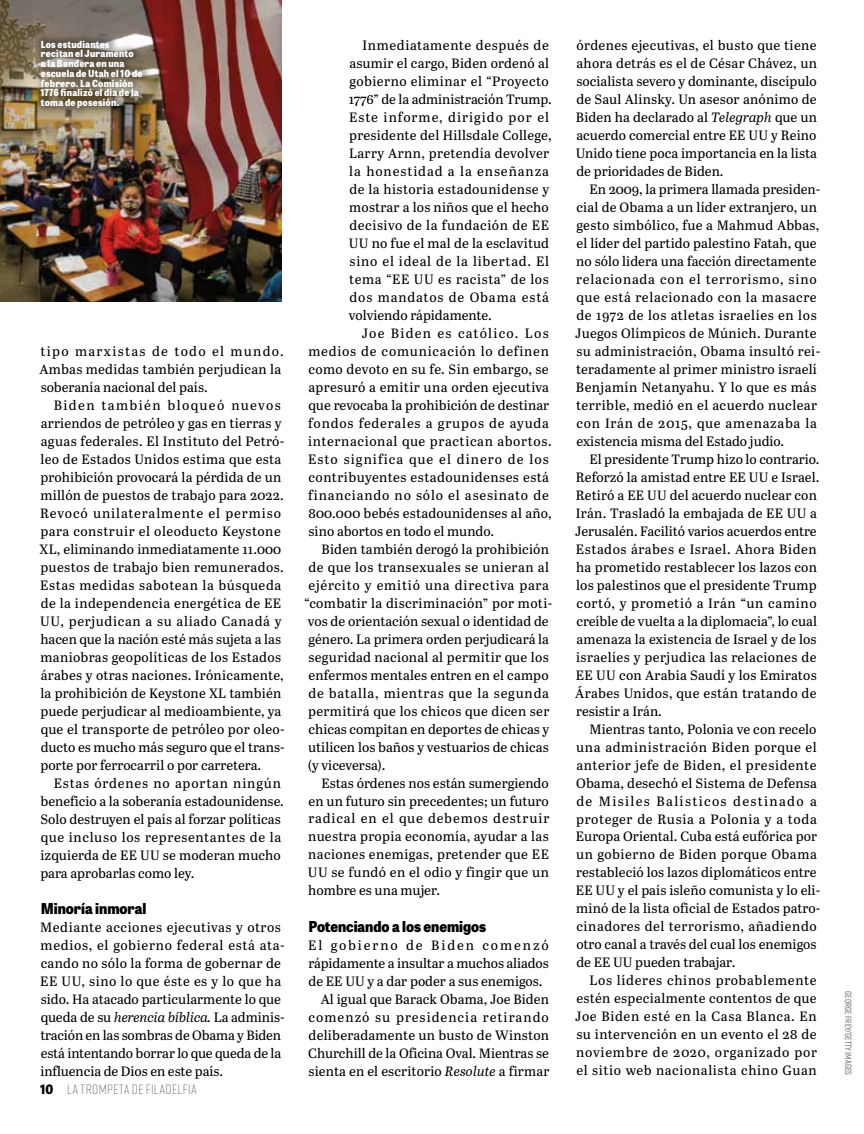
<style>
.page{position:relative;width:864px;height:1134px;background:#fff}
.page>*{position:absolute;margin:0;border:0;box-sizing:border-box;transform-origin:0 0}
.t1{font:800 15px "Tablet Gothic Narrow";color:#000}
.t2{font:13.5px/18px "Abril Text";letter-spacing:.015em;color:#000}
.t3{font:300 13.5px "Rift Soft";letter-spacing:.04em;color:#706f6f}
.t4{font:800 9.75px/9.8px "Tablet Gothic Narrow";letter-spacing:.02em;color:#fff}
.t5{font:500 9px "Rift Soft";letter-spacing:.01em;color:#706f6f}
.s1{font-style:italic}
.s2{font-family:"Tablet Gothic Narrow";font-weight:800;font-size:12.9px;color:#000}
</style>
<div class="page">
<img style="left:0;top:0;width:282px;height:302px">
<div style="left:34px;top:33px;width:118px;height:83px;background:#000;opacity:.3"></div>
<p class="t4" style="left:40px;top:39px;width:104px">Los estudiantes recitan el Juramento<br>a la Bandera en una escuela de Utah el 10 de febrero. La Comisión<br>1776 finalizó el día de la toma de posesión.</p>
<p class="t2" style="left:39px;top:341px;width:246px">tipo marxistas de todo el mundo.<br>Ambas medidas también perjudican la soberanía nacional del país.</p>
<p class="t2" style="left:40px;top:395px;width:246px;text-indent:14px">Biden también bloqueó nuevos arriendos de petróleo y gas en tierras y aguas federales. El Instituto del Petró&shy;leo de Estados Unidos estima que esta prohibición provocará la pérdida de un millón de puestos de trabajo para 2022.<br>Revocó unilateralmente el permiso para construir el oleoducto Keystone XL, eliminando inmediatamente 11.000 puestos de trabajo bien remunerados.<br>Estas medidas sabotean la búsqueda de la independencia energética de EE UU, perjudican a su aliado Canadá y hacen que la nación esté más sujeta a las maniobras geopolíticas de los Estados árabes y otras naciones. Irónicamente, la prohibición de Keystone XL también puede perjudicar al medioambiente, ya que el transporte de petróleo por oleo&shy;ducto es mucho más seguro que el trans&shy;porte por ferrocarril o por carretera.</p>
<p class="t2" style="left:40px;top:773px;width:245px;text-indent:13px">Estas órdenes no aportan ningún beneficio a la soberanía estadounidense.<br>Solo destruyen el país al forzar políticas que incluso los representantes de la izquierda de EE UU se moderan mucho para aprobarlas como ley.</p>
<p class="t1" style="left:41px;top:897px;width:107px">Minoría inmoral</p>
<p class="t2" style="left:40px;top:917px;width:246px">Mediante acciones ejecutivas y otros medios, el gobierno federal está ata&shy;cando no sólo la forma de gobernar de EE UU, sino lo que éste es y lo que ha sido. Ha atacado particularmente lo que queda de su <span class="s1">herencia bíblica.</span> La adminis&shy;tración en las sombras de Obama y Biden está intentando borrar lo que queda de la influencia de Dios en este país.</p>
<p class="t3" style="left:40px;top:1080px;width:158px"><span class="s2">10</span> LA TROMPETA DE FILADELFIA</p>
<p class="t2" style="left:349px;top:35px;width:205px;text-indent:14px">Inmediatamente después de asumir el cargo, Biden ordenó al gobierno eliminar el “Proyecto<br>1776” de la administración Trump.<br>Este informe, dirigido por el presidente del Hillsdale College,<br>Larry Arnn, pretendía devolver la honestidad a la enseñanza de la historia estadounidense y mostrar a los niños que el hecho decisivo de la fundación de EE<br>UU no fue el mal de la esclavitud sino el ideal de la libertad. El tema “EE UU es racista” de los dos mandatos de Obama está volviendo rápidamente.</p>
<p class="t2" style="left:308px;top:323px;width:245px;text-indent:54px">Joe Biden es católico. Los medios de comunicación lo definen como devoto en su fe. Sin embargo, se apresuró a emitir una orden ejecutiva que revocaba la prohibición de destinar fondos federales a grupos de ayuda internacional que practican abortos.<br>Esto significa que el dinero de los contribuyentes estadounidenses está financiando no sólo el asesinato de 800.000 bebés estadounidenses al año, sino abortos en todo el mundo.</p>
<p class="t2" style="left:321px;top:539px;width:229px">Biden también derogó la prohibición</p>
<p class="t2" style="left:309px;top:557px;width:242px">de que los transexuales se unieran al</p>
<p class="t2" style="left:309px;top:575px;width:242px">ejército y emitió una directiva para</p>
<p class="t2" style="left:304px;top:593px;width:250px">“combatir la discriminación” por moti-</p>
<p class="t2" style="left:308px;top:611px;width:242px">vos de orientación sexual o identidad de</p>
<p class="t2" style="left:309px;top:629px;width:242px">género. La primera orden perjudicará la</p>
<p class="t2" style="left:309px;top:647px;width:242px">seguridad nacional al permitir que los</p>
<p class="t2" style="left:309px;top:665px;width:242px">enfermos mentales entren en el campo</p>
<p class="t2" style="left:309px;top:683px;width:242px">de batalla, mientras que la segunda</p>
<p class="t2" style="left:308px;top:701px;width:243px">permitirá que los chicos que dicen ser</p>
<p class="t2" style="left:309px;top:719px;width:242px">chicas compitan en deportes de chicas y</p>
<p class="t2" style="left:308px;top:737px;width:242px">utilicen los baños y vestuarios de chicas</p>
<p class="t2" style="left:308px;top:755px;width:79px">(y viceversa).</p>
<p class="t2" style="left:322px;top:773px;width:229px">Estas órdenes nos están sumergiendo</p>
<p class="t2" style="left:309px;top:791px;width:242px">en un futuro sin precedentes; un futuro</p>
<p class="t2" style="left:308px;top:809px;width:243px">radical en el que debemos destruir</p>
<p class="t2" style="left:308px;top:827px;width:242px">nuestra propia economía, ayudar a las</p>
<p class="t2" style="left:308px;top:845px;width:242px">naciones enemigas, pretender que EE</p>
<p class="t2" style="left:308px;top:863px;width:242px">UU se fundó en el odio y fingir que un</p>
<p class="t2" style="left:308px;top:881px;width:133px">hombre es una mujer.</p>
<p class="t1" style="left:309px;top:915px;width:179px">Potenciando a los enemigos</p>
<p class="t2" style="left:308px;top:935px;width:242px">El gobierno de Biden comenzó</p>
<p class="t2" style="left:308px;top:953px;width:242px">rápidamente a insultar a muchos aliados</p>
<p class="t2" style="left:309px;top:971px;width:236px">de EE UU y a dar poder a sus enemigos.</p>
<p class="t2" style="left:321px;top:989px;width:230px">Al igual que Barack Obama, Joe Biden</p>
<p class="t2" style="left:309px;top:1007px;width:242px">comenzó su presidencia retirando</p>
<p class="t2" style="left:309px;top:1025px;width:242px">deliberadamente un busto de Winston</p>
<p class="t2" style="left:308px;top:1043px;width:242px">Churchill de la Oficina Oval. Mientras se</p>
<p class="t2" style="left:309px;top:1061px;width:242px">sienta en el escritorio <span class="s1">Resolute</span> a firmar</p>
<p class="t2" style="left:576px;top:35px;width:243px;text-align:justify">órdenes ejecutivas, el busto que tiene ahora detrás es el de César Chávez, un socialista severo y dominante, discípulo de Saul Alinsky. Un asesor anónimo de Biden ha declarado al <span class="s1">Telegraph</span> que un acuerdo comercial entre EE UU y Reino Unido tiene poca importancia en la lista de prioridades de Biden.</p>
<p class="t2" style="left:575px;top:179px;width:247px;text-indent:14px">En 2009, la primera llamada presiden&shy;cial de Obama a un líder extranjero, un gesto simbólico, fue a Mahmud Abbas, el líder del partido palestino Fatah, que no sólo lidera una facción directamente relacionada con el terrorismo, sino que está relacionado con la masacre de 1972 de los atletas israelíes en los Juegos Olímpicos de Múnich. Durante su administración, Obama insultó rei&shy;teradamente al primer ministro israelí Benjamín Netanyahu. Y lo que es más terrible, medió en el acuerdo nuclear con Irán de 2015, que amenazaba la existencia misma del Estado judío.</p>
<p class="t2" style="left:575px;top:449px;width:246px;text-indent:14px">El presidente Trump hizo lo contrario.<br>Reforzó la amistad entre EE UU e Israel.<br>Retiró a EE UU del acuerdo nuclear con Irán. Trasladó la embajada de EE UU a Jerusalén. Facilitó varios acuerdos entre Estados árabes e Israel. Ahora Biden ha prometido restablecer los lazos con los palestinos que el presidente Trump cortó, y prometió a Irán “un camino creíble de vuelta a la diplomacia”, lo cual amenaza la existencia de Israel y de los israelíes y perjudica las relaciones de EE UU con Arabia Saudí y los Emiratos Árabes Unidos, que están tratando de resistir a Irán.</p>
<p class="t2" style="left:576px;top:719px;width:246px;text-indent:13px">Mientras tanto, Polonia ve con recelo una administración Biden porque el anterior jefe de Biden, el presidente Obama, desechó el Sistema de Defensa de Misiles Balísticos destinado a proteger de Rusia a Polonia y a toda Europa Oriental. Cuba está eufórica por un gobierno de Biden porque Obama restableció los lazos diplomáticos entre EE UU y el país isleño comunista y lo eli&shy;minó de la lista oficial de Estados patro&shy;cinadores del terrorismo, añadiendo otro canal a través del cual los enemigos de EE UU pueden trabajar.</p>
<p class="t2" style="left:575px;top:971px;width:244px;text-align:justify;text-indent:14px">Los líderes chinos probablemente estén especialmente contentos de que Joe Biden esté en la Casa Blanca. En su intervención en un evento el 28 de noviembre de 2020, organizado por el sitio web nacionalista chino Guan</p>
<p class="t5" style="left:855px;top:991px;width:85px;rotate:90deg">GEORGE FREY/GETTY IMAGES</p>
</div>
